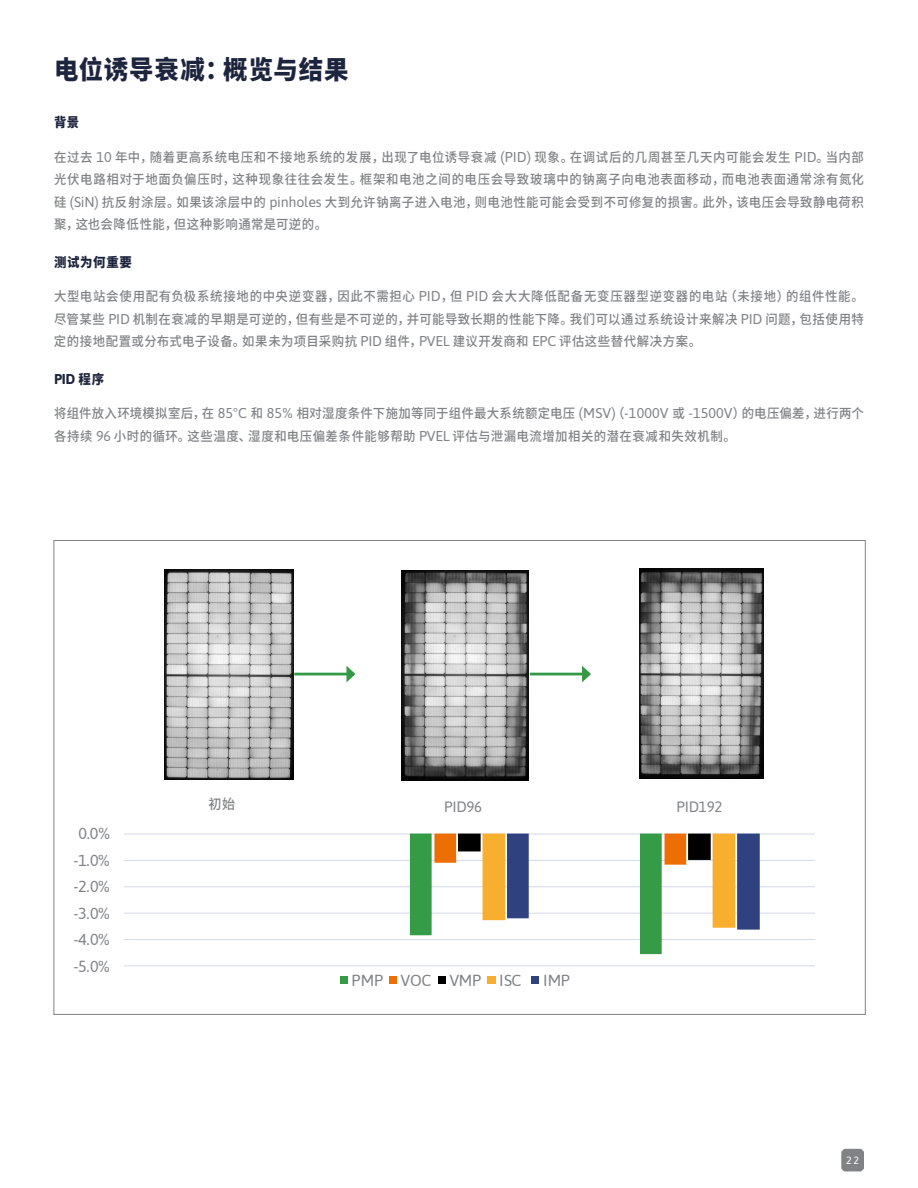
<style>
.page{position:relative;width:918px;height:1188px;background:#fff}
.page>*{position:absolute;margin:0;border:0;box-sizing:border-box;transform-origin:0 0}
.t1{font:900 25.8px "Noto Sans CJ Ksc";letter-spacing:.04em;color:#1d243d;scale:.95 1}
.t2{font:16.05px "Asap";letter-spacing:-.02em;color:#808285}
.t3{font:15px "Asap";letter-spacing:-.02em;color:#808285}
.t4{font:700 14.25px "Asap";color:#1d243d}
.t5{font:500 13.8px "Noto Sans CJ Ksc";color:#808285;scale:.95 1}
.t6{font:500 13.05px/22.5px "Noto Sans CJ Ksc";letter-spacing:.035em;color:#808285;text-align:justify;scale:.95 1}
.t7{font:900 13.05px "Noto Sans CJ Ksc";letter-spacing:.055em;color:#1d243d;scale:.95 1}
.t8{font:10.5px "Asap";color:#fff}
.s1{font-family:"Asap";font-weight:400;font-size:14.25px}
.s2{font-family:"Noto Sans CJ Ksc";font-weight:900;font-size:13.05px}
</style>
<div class="page">
<svg style="left:841px;top:1149px;width:23px;height:22px"></svg>
<img style="left:164px;top:569px;width:129px;height:210px">
<img style="left:402px;top:570px;width:127px;height:210px">
<img style="left:639px;top:569px;width:125px;height:210px">
<hr style="left:124px;top:965px;width:691px;height:1px;background:#d4d9ea">
<hr style="left:124px;top:939px;width:691px;height:1px;background:#d4d9ea">
<hr style="left:124px;top:913px;width:691px;height:1px;background:#d4d9ea">
<hr style="left:124px;top:886px;width:691px;height:1px;background:#d4d9ea">
<hr style="left:124px;top:860px;width:691px;height:1px;background:#d4d9ea">
<hr style="left:124px;top:834px;width:691px;height:1px;background:#d4d9ea">
<svg style="left:410px;top:834px;width:350px;height:120px"></svg>
<div style="left:340px;top:977px;width:8px;height:7px;background:#369b47"></div>
<div style="left:389px;top:977px;width:8px;height:7px;background:#ed6f03"></div>
<div style="left:438px;top:977px;width:8px;height:7px;background:#000"></div>
<div style="left:487px;top:977px;width:9px;height:7px;background:#f8af30"></div>
<div style="left:532px;top:977px;width:7px;height:7px;background:#30417f"></div>
<hr style="left:294px;top:673px;width:55px;height:2px;background:#349946">
<svg style="left:346px;top:666px;width:9px;height:16px"></svg>
<hr style="left:530px;top:673px;width:54px;height:2px;background:#349946">
<svg style="left:582px;top:666px;width:9px;height:16px"></svg>
<h1 class="t1" style="left:54px;top:55px;width:312px">电位诱导衰减：概览与结果</h1>
<p class="t7" style="left:54px;top:115px;width:28px">背景</p>
<p class="t6" style="left:54px;top:146px;width:854px">在过去 <span class="s1">10</span> 年中，随着更高系统电压和不接地系统的发展，出现了电位诱导衰减 <span class="s1">(PID)</span> 现象。在调试后的几周甚至几天内可能会发生 <span class="s1">PID</span>。当内部光伏电路相对于地面负偏压时，这种现象往往会发生。框架和电池之间的电压会导致玻璃中的钠离子向电池表面移动，而电池表面通常涂有氮化硅 <span class="s1">(SiN)</span> 抗反射涂层。如果该涂层中的 <span class="s1">pinholes</span> 大到允许钠离子进入电池，则电池性能可能会受到不可修复的损害。此外，该电压会导致静电荷积聚，这也会降低性能，但这种影响通常是可逆的。</p>
<p class="t7" style="left:54px;top:255px;width:84px">测试为何重要</p>
<p class="t6" style="left:54px;top:286px;width:854px">大型电站会使用配有负极系统接地的中央逆变器，因此不需担心 <span class="s1">PID</span>，但 <span class="s1">PID</span> 会大大降低配备无变压器型逆变器的电站（未接地）的组件性能。尽管某些 <span class="s1">PID</span> 机制在衰减的早期是可逆的，但有些是不可逆的，并可能导致长期的性能下降。我们可以通过系统设计来解决 <span class="s1">PID</span> 问题，包括使用特定的接地配置或分布式电子设备。如果未为项目采购抗 <span class="s1">PID</span> 组件，<span class="s1">PVEL</span> 建议开发商和 <span class="s1">EPC</span> 评估这些替代解决方案。</p>
<p class="t4" style="left:54px;top:369px;width:52px">PID <span class="s2">程序</span></p>
<p class="t6" style="left:54px;top:403px;width:854px">将组件放入环境模拟室后，在 <span class="s1">85°C</span> 和 <span class="s1">85%</span> 相对湿度条件下施加等同于组件最大系统额定电压 <span class="s1">(MSV)</span>（<span class="s1">-1000V</span> 或 <span class="s1">-1500V</span>）的电压偏差，进行两个各持续 <span class="s1">96</span> 小时的循环。这些温度、湿度和电压偏差条件能够帮助 <span class="s1">PVEL</span> 评估与泄漏电流增加相关的潜在衰减和失效机制。</p>
<p class="t2" style="left:78px;top:823px;width:34px">0.0%</p>
<p class="t2" style="left:73px;top:849px;width:38px">-1.0%</p>
<p class="t2" style="left:73px;top:876px;width:38px">-2.0%</p>
<p class="t2" style="left:73px;top:902px;width:38px">-3.0%</p>
<p class="t2" style="left:73px;top:928px;width:38px">-4.0%</p>
<p class="t2" style="left:73px;top:955px;width:38px">-5.0%</p>
<p class="t5" style="left:209px;top:797px;width:29px">初始</p>
<p class="t3" style="left:444px;top:796px;width:40px">PID96</p>
<p class="t3" style="left:677px;top:796px;width:47px">PID192</p>
<p class="t2" style="left:352px;top:969px;width:171px">PMP VOC VMP ISC</p>
<p class="t2" style="left:543px;top:969px;width:29px">IMP</p>
<p class="t8" style="left:846px;top:1153px;width:15px">22</p>
</div>
